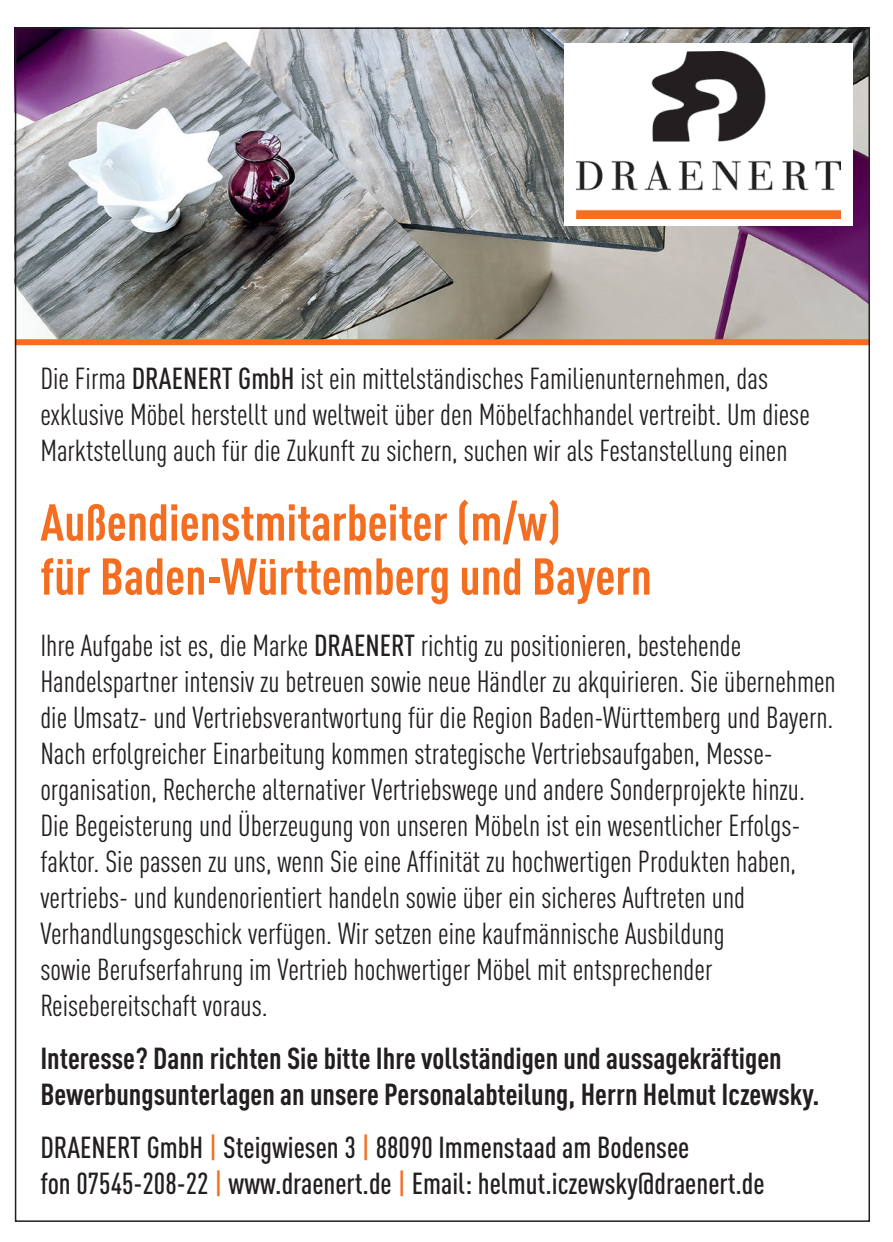
<style>
.page{position:relative;width:893px;height:1242px;background:#fff}
.page>*{position:absolute;margin:0;border:0;box-sizing:border-box;transform-origin:0 0}
.t1{font:700 condensed 51px/54px "DIN Pro";color:#f36e21}
.t2{font:condensed 30px/36px "DIN Pro";color:#231f20}
.t3{font:700 condensed 30px/36px "DIN Pro";color:#231f20}
.t4{font:500 condensed 30px/36px "DIN Pro";color:#231f20}
.s1{font-weight:500}
.s2{color:#f36e21}
</style>
<div class="page">
<img style="left:18px;top:30px;width:849px;height:309px">
<div style="left:564px;top:43px;width:288px;height:183px;background:#fff"></div>
<img style="left:576px;top:51px;width:265px;height:167px">
<div style="left:15px;top:339px;width:854px;height:6px;background:#f36e21"></div>
<p class="t2" style="left:40px;top:358px;width:771px">Die Firma <span class="s1">DRAENERT GmbH</span> ist ein mittelständisches Familienunternehmen, das exklusive Möbel herstellt und weltweit über den Möbelfachhandel vertreibt. Um diese<br>Marktstellung auch für die Zukunft zu sichern, suchen wir als Festanstellung einen</p>
<h1 class="t1" style="left:40px;top:491px;width:613px">Außendienstmitarbeiter (m/w)<br>für Baden-Württemberg und Bayern</h1>
<p class="t2" style="left:40px;top:625px;width:797px">Ihre Aufgabe ist es, die Marke <span class="s1">DRAENERT</span> richtig zu positionieren, bestehende Handelspartner intensiv zu betreuen sowie neue Händler zu akquirieren. Sie übernehmen die Umsatz- und Vertriebsverantwortung für die Region Baden-Württemberg und Bayern.<br>Nach erfolgreicher Einarbeitung kommen strategische Vertriebsaufgaben, Messe&shy;organisation, Recherche alternativer Vertriebswege und andere Sonderprojekte hinzu.<br>Die Begeisterung und Überzeugung von unseren Möbeln ist ein wesentlicher Erfolgs&shy;faktor. Sie passen zu uns, wenn Sie eine Affinität zu hochwertigen Produkten haben, vertriebs- und kundenorientiert handeln sowie über ein sicheres Auftreten und Verhandlungsgeschick verfügen. Wir setzen eine kaufmännische Ausbildung<br>sowie Berufserfahrung im Vertrieb hochwertiger Möbel mit entsprechender Reisebereitschaft voraus.</p>
<p class="t3" style="left:40px;top:1038px;width:781px">Interesse? Dann richten Sie bitte Ihre vollständigen und aussagekräftigen<br>Bewerbungsunterlagen an unsere Personalabteilung, Herrn Helmut Iczewsky.</p>
<p class="t4" style="left:40px;top:1127px;width:726px">DRAENERT GmbH <span class="s2">|</span> Steigwiesen 3 <span class="s2">|</span> 88090 Immenstaad am Bodensee<br>fon 07545-208-22 <span class="s2">|</span> www.draenert.de <span class="s2">|</span> Email: helmut.iczewsky@draenert.de</p>
</div>
